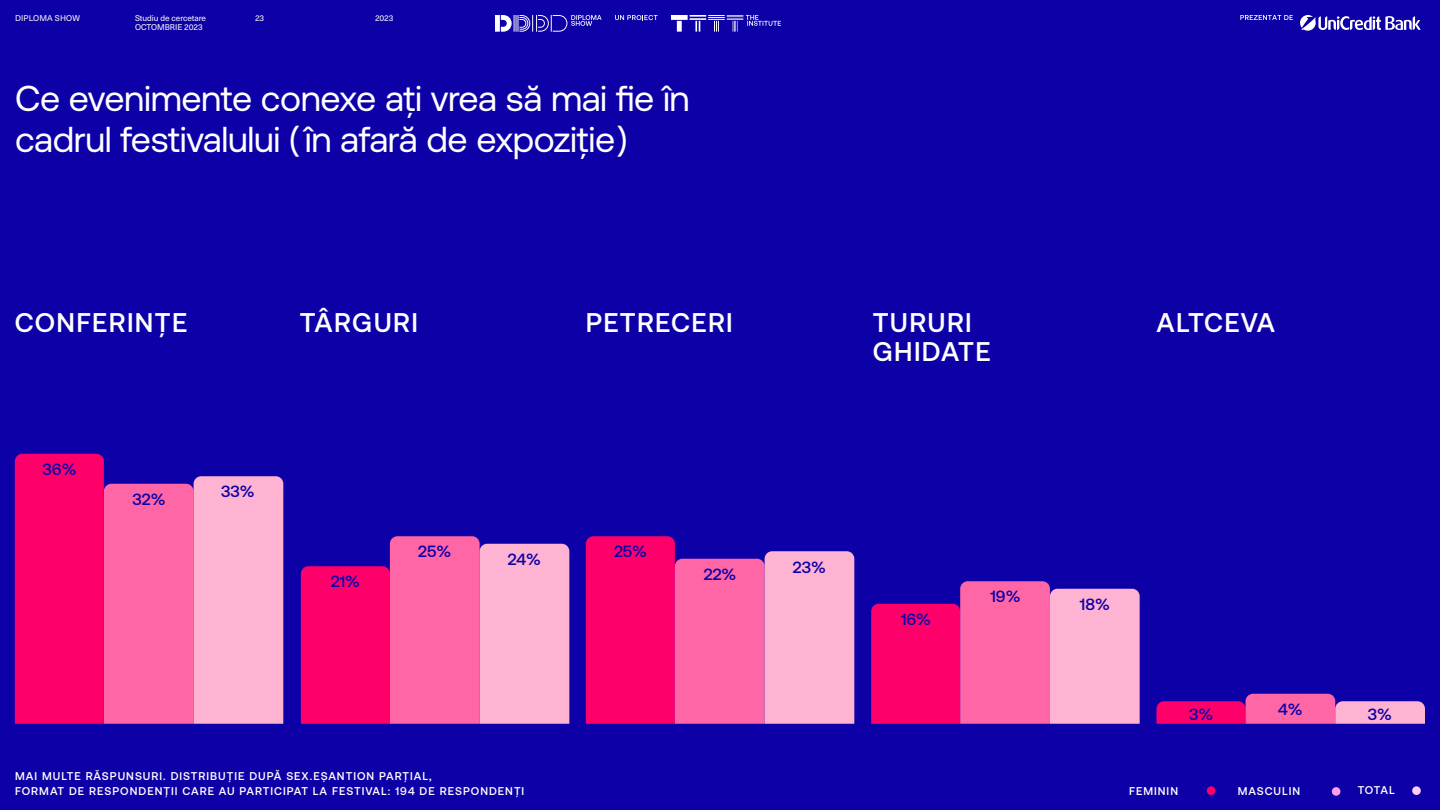
<style>
.page{position:relative;width:1440px;height:810px;background:#0d00a6}
.page>*{position:absolute;margin:0;border:0;box-sizing:border-box;transform-origin:0 0}
.t1{font:36px/40.5px "Aeonik";letter-spacing:-.01em;color:#fff}
.t2{font:500 27px/29.2px "Aeonik";letter-spacing:.05em;color:#fff}
.t3{font:500 27px "Aeonik";letter-spacing:.025em;color:#fff}
.t4{font:500 16.2px "Aeonik";color:#0d00a6}
.t5{font:500 11.25px/15px "Aeonik";letter-spacing:.09em;color:#fff}
.t6{font:8.25px/9.4px "Neue Haas Unica Pro";letter-spacing:-.005em;color:#fff}
.t7{font:8.25px "Neue Haas Unica Pro";letter-spacing:.02em;color:#fff}
</style>
<div class="page">
<svg style="left:1300px;top:15px;width:121px;height:16px"></svg>
<svg style="left:1240px;top:15px;width:53px;height:5px"></svg>
<svg style="left:615px;top:15px;width:43px;height:5px"></svg>
<svg style="left:671px;top:15px;width:110px;height:17px"></svg>
<svg style="left:495px;top:15px;width:107px;height:17px"></svg>
<svg style="left:586px;top:536px;width:268px;height:188px;background:#ed539f"></svg>
<svg style="left:871px;top:581px;width:269px;height:143px;background:#ec5aa3"></svg>
<svg style="left:1157px;top:694px;width:268px;height:30px"></svg>
<svg style="left:15px;top:454px;width:268px;height:270px;background:#ee549f"></svg>
<svg style="left:301px;top:536px;width:268px;height:188px;background:#ed59a3"></svg>
<div style="left:1207px;top:786px;width:8px;height:9px;background:#ff006b;border-radius:50%"></div>
<div style="left:1332px;top:787px;width:8px;height:9px;background:#ff9ceb;border-radius:50%"></div>
<div style="left:1412px;top:786px;width:9px;height:9px;background:#ffcdf5;border-radius:50%"></div>
<p class="t7" style="left:15px;top:13px;width:67px">DIPLOMA SHOW</p>
<p class="t6" style="left:135px;top:13px;width:73px">Studiu de cercetare<br>OCTOMBRIE 2023</p>
<p class="t6" style="left:255px;top:13px;width:11px">23</p>
<p class="t6" style="left:375px;top:13px;width:20px">2023</p>
<h1 class="t1" style="left:15px;top:79px;width:676px">Ce evenimente conexe ați vrea să mai fie în cadrul festivalului (în afară de expoziție)</h1>
<h2 class="t2" style="left:15px;top:308px;width:174px">CONFERINȚE</h2>
<h2 class="t2" style="left:300px;top:308px;width:119px">TÂRGURI</h2>
<h2 class="t2" style="left:586px;top:308px;width:148px">PETRECERI</h2>
<h2 class="t2" style="left:873px;top:308px;width:119px">TURURI<br>GHIDATE</h2>
<h2 class="t3" style="left:1156px;top:308px;width:120px">ALTCEVA</h2>
<h3 class="t4" style="left:43px;top:460px;width:35px">36%</h3>
<h3 class="t4" style="left:133px;top:490px;width:35px">32%</h3>
<h3 class="t4" style="left:221px;top:482px;width:35px">33%</h3>
<h3 class="t4" style="left:331px;top:573px;width:31px">21%</h3>
<h3 class="t4" style="left:418px;top:543px;width:35px">25%</h3>
<h3 class="t4" style="left:508px;top:550px;width:35px">24%</h3>
<p class="t5" style="left:15px;top:769px;width:511px">MAI MULTE RĂSPUNSURI. DISTRIBUȚIE DUPĂ SEX.EȘANTION PARȚIAL,<br>FORMAT DE RESPONDENȚII CARE AU PARTICIPAT LA FESTIVAL: 194 DE RESPONDENȚI</p>
<h3 class="t4" style="left:614px;top:543px;width:35px">25%</h3>
<h3 class="t4" style="left:704px;top:565px;width:34px">22%</h3>
<h3 class="t4" style="left:793px;top:558px;width:35px">23%</h3>
<h3 class="t4" style="left:901px;top:610px;width:32px">16%</h3>
<h3 class="t4" style="left:990px;top:588px;width:32px">19%</h3>
<h3 class="t4" style="left:1080px;top:595px;width:31px">18%</h3>
<h3 class="t4" style="left:1189px;top:705px;width:26px">3%</h3>
<h3 class="t4" style="left:1278px;top:700px;width:26px">4%</h3>
<h3 class="t4" style="left:1368px;top:706px;width:26px">3%</h3>
<p class="t5" style="left:1129px;top:784px;width:51px">FEMININ</p>
<p class="t5" style="left:1238px;top:784px;width:64px">MASCULIN</p>
<p class="t5" style="left:1358px;top:783px;width:38px">TOTAL</p>
</div>
